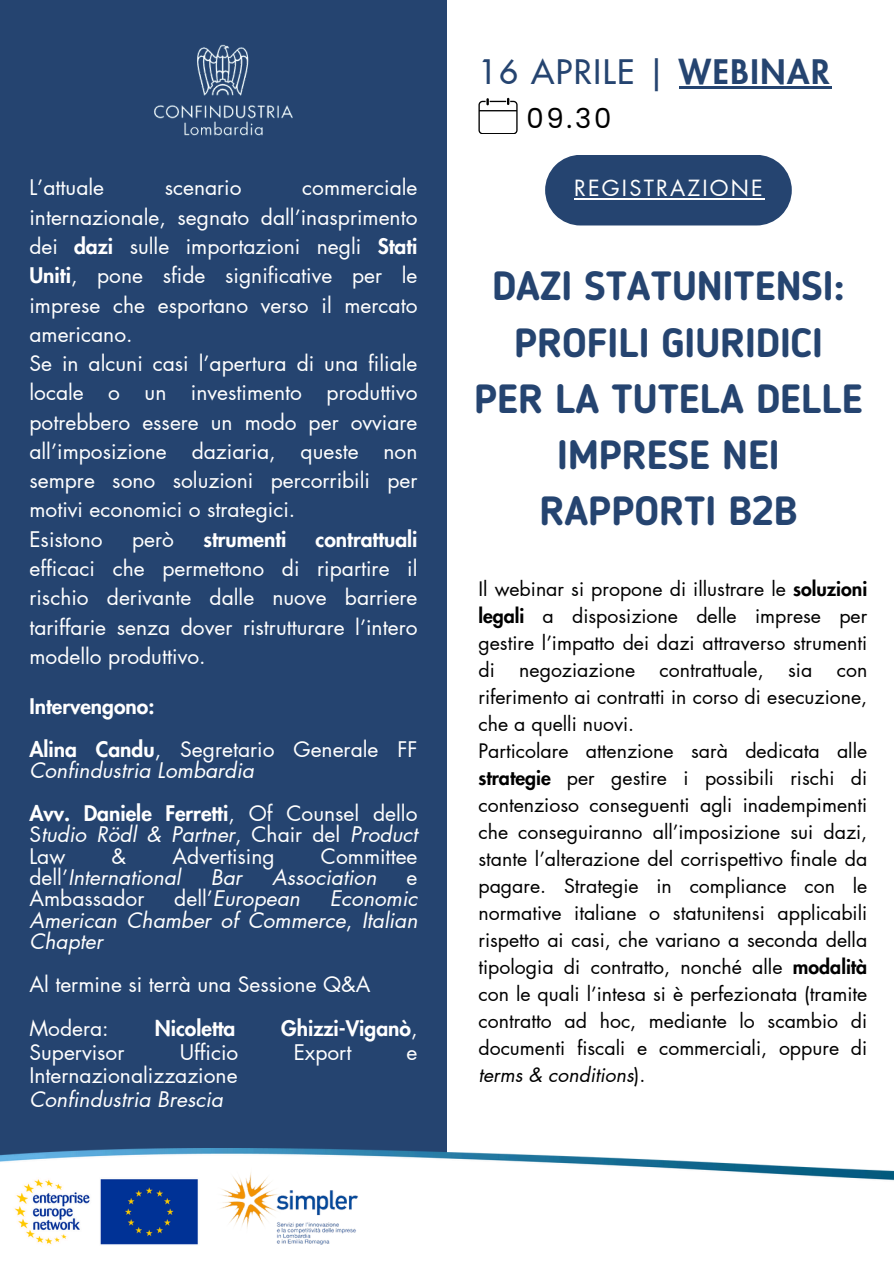
<style>
.page{position:relative;width:894px;height:1264px;background:#fff}
.page>*{position:absolute;margin:0;border:0;box-sizing:border-box;transform-origin:0 0}
.t1{font:700 40.5px/56.2px "Blogger Sans";color:#254470;text-align:center}
.t2{font:500 33px "Futura LT Pro";letter-spacing:.05em;color:#254470}
.t3{font:27.45px "Poppins";color:#000}
.t4{font:21.75px "Futura LT Pro";letter-spacing:.1em;color:#fff}
.t5{font:21px/29.2px "Futura LT Pro";color:#fff}
.t6{font:italic 21px/21.5px "Futura LT Pro";color:#fff}
.t7{font:800 21px "Futura LT Pro";color:#fff}
.t8{font:19.5px/27px "Futura LT Pro";color:#000;text-align:justify}
.s1{font-weight:800}
.s2{font-weight:800;font-style:normal}
.s3{font-style:normal}
.s4{font-style:italic}
.s5{font-weight:400}
</style>
<div class="page">
<div style="left:0;top:0;width:447px;height:1263px;background:#254470"></div>
<svg style="left:545px;top:155px;width:246px;height:70px;background:#34517a"></svg>
<svg style="left:478px;top:98px;width:39px;height:36px"></svg>
<hr style="left:678px;top:86px;width:153px;height:3px;background:#254470">
<hr style="left:574px;top:198px;width:190px;height:1px;background:#fff">
<img style="left:154px;top:44px;width:139px;height:92px">
<img style="left:0;top:1148px;width:893px;height:115px">
<img style="left:206px;top:1159px;width:163px;height:93px">
<p class="t5" style="left:29px;top:174px;width:389px;text-indent:273px">commerciale internazionale, segnato dall’inasprimento dei <span class="s1">dazi</span> sulle importazioni negli <span class="s1">Stati<br>Uniti</span>, pone sfide significative per le imprese che esportano verso il mercato americano.<br>Se in alcuni casi l’apertura di una filiale locale o un investimento produttivo potrebbero essere un modo per ovviare all’imposizione daziaria, queste non sempre sono soluzioni percorribili per motivi economici o strategici.<br>Esistono</p>
<p class="t5" style="left:29px;top:174px;width:76px">L’attuale</p>
<p class="t5" style="left:165px;top:174px;width:78px">scenario</p>
<p class="t5" style="left:29px;top:525px;width:389px;text-align:justify;text-indent:286px"><span class="s1">contrattuali </span>efficaci che permettono di ripartire il rischio derivante dalle nuove barriere tariffarie senza dover ristrutturare l’intero modello produttivo.</p>
<p class="t5" style="left:132px;top:525px;width:43px">però</p>
<p class="t7" style="left:203px;top:529px;width:85px">strumenti</p>
<h2 class="t7" style="left:29px;top:696px;width:126px">Intervengono:</h2>
<p class="t6" style="left:29px;top:739px;width:389px"><span class="s2">Alina Candu</span><span class="s3">, Segretario Generale FF<br></span>Confindustria Lombardia</p>
<h3 class="t5" style="left:29px;top:803px;width:389px;line-height:21.5px;text-align:justify"><span class="s1">Avv. Daniele Ferretti</span>, Of Counsel dello S<span class="s4">tudio Rödl &amp; Partner</span>, Chair del <span class="s4">Product </span>Law</h3>
<h3 class="t5" style="left:112px;top:842px;width:16px">&amp;</h3>
<h3 class="t5" style="left:172px;top:842px;width:104px">Advertising</h3>
<h3 class="t5" style="left:321px;top:842px;width:98px">Committee</h3>
<h3 class="t6" style="left:29px;top:867px;width:153px"><span class="s3">dell’</span>International</h3>
<h3 class="t6" style="left:211px;top:867px;width:33px">Bar</h3>
<h3 class="t6" style="left:272px;top:867px;width:106px">Association</h3>
<h3 class="t5" style="left:406px;top:863px;width:12px">e</h3>
<h3 class="t5" style="left:29px;top:885px;width:116px">Ambassador</h3>
<h3 class="t6" style="left:174px;top:888px;width:127px"><span class="s3">dell’</span>European</h3>
<h3 class="t6" style="left:29px;top:888px;width:389px;text-align:justify;text-indent:300px">Economic American Chamber of Commerce<span class="s3">,</span> Italian Chapter</h3>
<h4 class="t5" style="left:29px;top:970px;width:342px">Al termine si terrà una Sessione Q&amp;A</h4>
<h1 class="t5" style="left:29px;top:1014px;width:81px">Modera:</h1>
<h1 class="t7" style="left:155px;top:1018px;width:82px">Nicoletta</h1>
<h1 class="t7" style="left:281px;top:1018px;width:138px">Ghizzi-Viganò<span class="s5">,</span></h1>
<h1 class="t5" style="left:29px;top:1038px;width:96px">Supervisor</h1>
<h1 class="t5" style="left:180px;top:1038px;width:60px">Ufficio</h1>
<h1 class="t5" style="left:293px;top:1038px;width:59px">Export</h1>
<h1 class="t5" style="left:406px;top:1038px;width:12px">e</h1>
<h1 class="t5" style="left:29px;top:1064px;width:210px;line-height:23.7px">Internazionalizzazione<br><span class="s4">Confindustria Brescia</span></h1>
<h6 class="t2" style="left:478px;top:57px;width:352px">16 APRILE | <span class="s1">WEBINAR</span></h6>
<h6 class="t3" style="left:526px;top:99px;width:86px">09.30</h6>
<h6 class="t4" style="left:574px;top:178px;width:190px">REGISTRAZIONE</h6>
<h6 class="t1" style="left:474px;top:261px;width:390px">DAZI STATUNITENSI:<br>PROFILI GIURIDICI<br>PER LA TUTELA DELLE<br>IMPRESE NEI<br>RAPPORTI B2B</h6>
<h5 class="t8" style="left:478px;top:576px;width:390px">Il webinar si propone di illustrare le <span class="s1">soluzioni legali</span> a disposizione delle imprese per gestire l’impatto dei dazi attraverso strumenti di</h5>
<h5 class="t8" style="left:519px;top:657px;width:117px">negoziazione</h5>
<h5 class="t8" style="left:659px;top:657px;width:106px">contrattuale,</h5>
<h5 class="t8" style="left:788px;top:657px;width:26px">sia</h5>
<h5 class="t8" style="left:478px;top:657px;width:390px;text-indent:358px">con riferimento ai contratti in corso di esecuzione, che a quelli nuovi.</h5>
<h6 class="t8" style="left:478px;top:738px;width:390px">Particolare attenzione sarà dedicata alle <span class="s1">strategie</span> per gestire i possibili rischi di contenzioso conseguenti agli inadempimenti che conseguiranno all’imposizione sui dazi, stante l’alterazione del corrispettivo finale da pagare. Strategie in compliance con le normative italiane o statunitensi applicabili rispetto ai casi, che variano a seconda della tipologia di contratto, nonché alle <span class="s1">modalità </span>con le quali l’intesa si è perfezionata (tramite contratto ad hoc, mediante lo scambio di documenti fiscali e commerciali, oppure di <span class="s4">terms &amp; conditions</span>).</h6>
</div>
